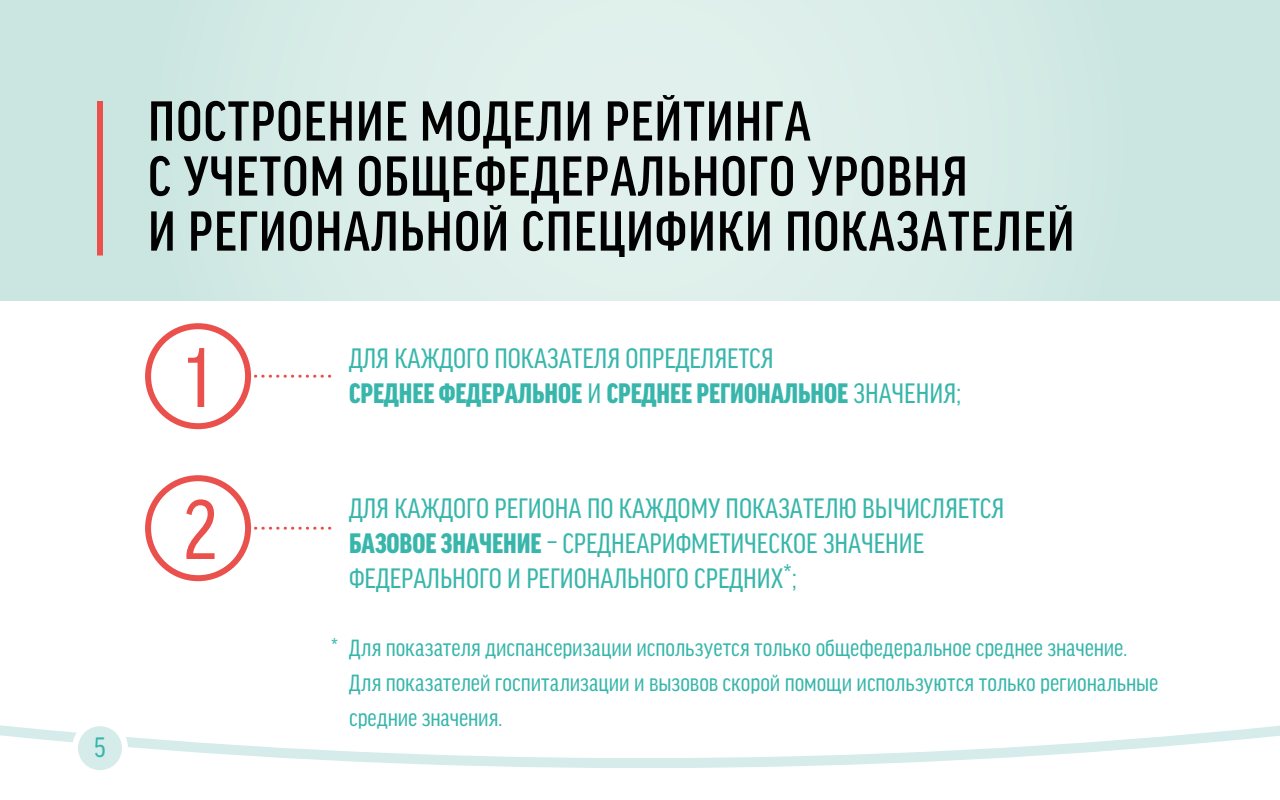
<style>
.page{position:relative;width:1280px;height:800px;background:#fff}
.page>*{position:absolute;margin:0;border:0;box-sizing:border-box;transform-origin:0 0}
.t1{font:condensed 90px/152px "Good Headline Pro";color:#ea504c}
.t2{font:500 condensed 60px/55px "Good Headline Pro";letter-spacing:.02em;color:#010101}
.t3{font:condensed 30px/35px "Good Headline Pro";color:#38b6ab}
.t4{font:condensed 25px/35px "Good Headline Pro";color:#38b6ab}
.s1{font-weight:900}
</style>
<div class="page">
<svg style="left:0;top:725px;width:1280px;height:43px"></svg>
<div style="left:0;top:0;width:1280px;height:301px;background:linear-gradient(to right,#d6ebe7,#d6ebe7)"></div>
<div style="left:145px;top:323px;width:106px;height:106px;border:6px solid #ea504c;border-radius:50%"></div>
<div style="left:145px;top:475px;width:106px;height:106px;border:6px solid #ea504c;border-radius:50%"></div>
<div style="left:97px;top:101px;width:6px;height:155px;background:#ea504c"></div>
<svg style="left:248px;top:375px;width:83px;height:3px"></svg>
<svg style="left:248px;top:527px;width:83px;height:3px"></svg>
<div style="left:75px;top:723px;width:50px;height:50px;background:#d5eceb;border-radius:50%"></div>
<div style="left:72px;top:720px;width:56px;height:56px;border:6px solid #fff;border-radius:50%"></div>
<p class="t3" style="left:94px;top:730px;width:13px">5</p>
<h2 class="t2" style="left:148px;top:94px;width:928px">ПОСТРОЕНИЕ МОДЕЛИ РЕЙТИНГА<br>С УЧЕТОМ ОБЩЕФЕДЕРАЛЬНОГО УРОВНЯ<br>И РЕГИОНАЛЬНОЙ СПЕЦИФИКИ ПОКАЗАТЕЛЕЙ</h2>
<h1 class="t1" style="left:183px;top:302px;width:36px">1<br>2</h1>
<p class="t3" style="left:349px;top:341px;width:614px">ДЛЯ КАЖДОГО ПОКАЗАТЕЛЯ ОПРЕДЕЛЯЕТСЯ<br><span class="s1">СРЕДНЕЕ ФЕДЕРАЛЬНОЕ</span> И <span class="s1">СРЕДНЕЕ РЕГИОНАЛЬНОЕ</span> ЗНАЧЕНИЯ;</p>
<p class="t3" style="left:349px;top:491px;width:657px">ДЛЯ КАЖДОГО РЕГИОНА ПО КАЖДОМУ ПОКАЗАТЕЛЮ ВЫЧИСЛЯЕТСЯ<br><span class="s1">БАЗОВОЕ ЗНАЧЕНИЕ</span> – СРЕДНЕАРИФМЕТИЧЕСКОЕ ЗНАЧЕНИЕ<br>ФЕДЕРАЛЬНОГО И РЕГИОНАЛЬНОГО СРЕДНИХ*;</p>
<p class="t4" style="left:331px;top:632px;width:9px">*</p>
<p class="t4" style="left:349px;top:631px;width:811px">Для показателя диспансеризации используется только общефедеральное среднее значение.<br>Для показателей госпитализации и вызовов скорой помощи используются только региональные средние значения.</p>
</div>
